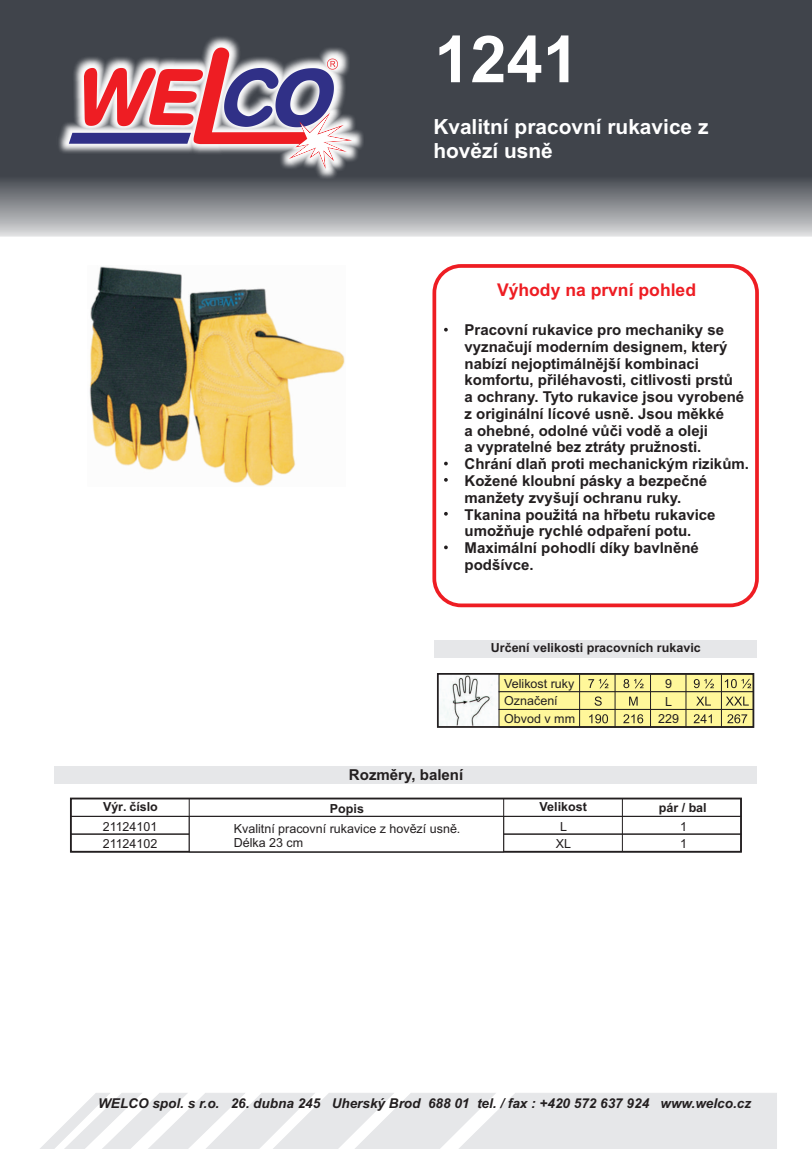
<style>
.page{position:relative;width:812px;height:1149px;background:#fff}
.page>*{position:absolute;margin:0;border:0;box-sizing:border-box;transform-origin:0 0}
.t1{font:700 65px "Arial";color:#fff}
.t2{font:700 20.88px/23.4px "Arial";color:#fff}
.t3{font:700 17.5px "Arial";color:#ee1d23}
.t4{font:700 15px/16.8px "Arial";color:#231f20}
.t5{font:italic 700 13.5px "Arial";color:#231f20}
.t6{font:12.5px/17.6px "Arial";color:#231f20}
.t7{font:700 12.5px "Arial";color:#231f20}
</style>
<div class="page">
<div style="left:434px;top:640px;width:322px;height:17px;background:#e6e7e9"></div>
<svg style="left:41px;top:1093px;width:735px;height:55px"></svg>
<svg style="left:0;top:0;width:811px;height:236px;background:#5a5d63"></svg>
<div style="left:432px;top:264px;width:326px;height:343px;border:4px solid #ee1d23;border-radius:27px"></div>
<div style="left:57px;top:35px;width:307px;height:146px;background:#fff;opacity:.98"></div>
<svg style="left:69px;top:48px;width:283px;height:121px;background:#a07786"></svg>
<img style="left:440px;top:675px;width:53px;height:49px">
<svg style="left:498px;top:675px;width:253px;height:49px;background:#e5de8c"></svg>
<div style="left:437px;top:672px;width:317px;height:55px;border:2px solid #231f20"></div>
<div style="left:70px;top:797px;width:671px;height:55px;border:2px solid #231f20"></div>
<div style="left:55px;top:765px;width:701px;height:18px;background:#e6e7e9"></div>
<div style="left:70px;top:815px;width:671px;height:19px;border:1px solid #231f20"></div>
<div style="left:70px;top:833px;width:671px;height:18px;border:1px solid #231f20"></div>
<hr style="left:189px;top:798px;width:1px;height:53px;background:#231f20">
<hr style="left:503px;top:798px;width:1px;height:53px;background:#231f20">
<hr style="left:622px;top:798px;width:1px;height:53px;background:#231f20">
<svg style="left:188px;top:815px;width:316px;height:37px"></svg>
<img style="left:89px;top:266px;width:256px;height:220px">
<h1 class="t1" style="left:434px;top:35px;width:146px">1241</h1>
<h2 class="t2" style="left:433px;top:117px;width:276px">Kvalitní pracovní rukavice z hovìzí usnì</h2>
<p class="t3" style="left:497px;top:283px;width:200px">Výhody na první pohled</p>
<p class="t4" style="left:464px;top:322px;width:286px">Pracovní rukavice pro mechaniky se vyznaèují moderním designem, který nabízí nejoptimálnìjší kombinaci komfortu, pøiléhavosti, citlivosti prstù<br>a ochrany. Tyto rukavice jsou vyrobené z originální lícové usnì. Jsou mìkké<br>a ohebné, odolné vùèi vodì a oleji<br>a vypratelné bez ztráty pružnosti.<br>Chrání dlaò proti mechanickým rizikùm.<br>Kožené kloubní pásky a bezpeèné manžety zvyšují ochranu ruky.<br>Tkanina použitá na høbetu rukavice umožòuje rychlé odpaøení potu.<br>Maximální pohodlí díky bavlnìné podšívce.</p>
<p class="t7" style="left:490px;top:642px;width:211px">Urèení velikosti pracovních rukavic</p>
<p class="t4" style="left:349px;top:767px;width:116px">Rozmìry, balení</p>
<p class="t6" style="left:504px;top:675px;width:72px">Velikost ruky<br>Oznaèení<br>Obvod v mm</p>
<p class="t6" style="left:658px;top:675px;width:22px;text-align:center">9<br>L<br>229</p>
<p class="t7" style="left:103px;top:801px;width:56px">Výr. èíslo</p>
<p class="t7" style="left:539px;top:802px;width:49px">Velikost</p>
<p class="t7" style="left:658px;top:802px;width:49px">pár / bal</p>
<p class="t6" style="left:103px;top:818px;width:56px">21124101<br>21124102</p>
<p class="t7" style="left:330px;top:803px;width:36px">Popis</p>
<p class="t6" style="left:556px;top:818px;width:17px;text-align:center">L<br>XL</p>
<p class="t6" style="left:680px;top:818px;width:8px">1<br>1</p>
<p class="t6" style="left:234px;top:822px;width:228px;line-height:14px">Kvalitní pracovní rukavice z hovìzí usnì.<br>Délka 23 cm</p>
<p class="t5" style="left:98px;top:1097px;width:654px">WELCO spol. s r.o. 26. dubna 245 Uherský Brod 688 01 tel. / fax : +420 572 637 924 www.welco.cz</p>
</div>
